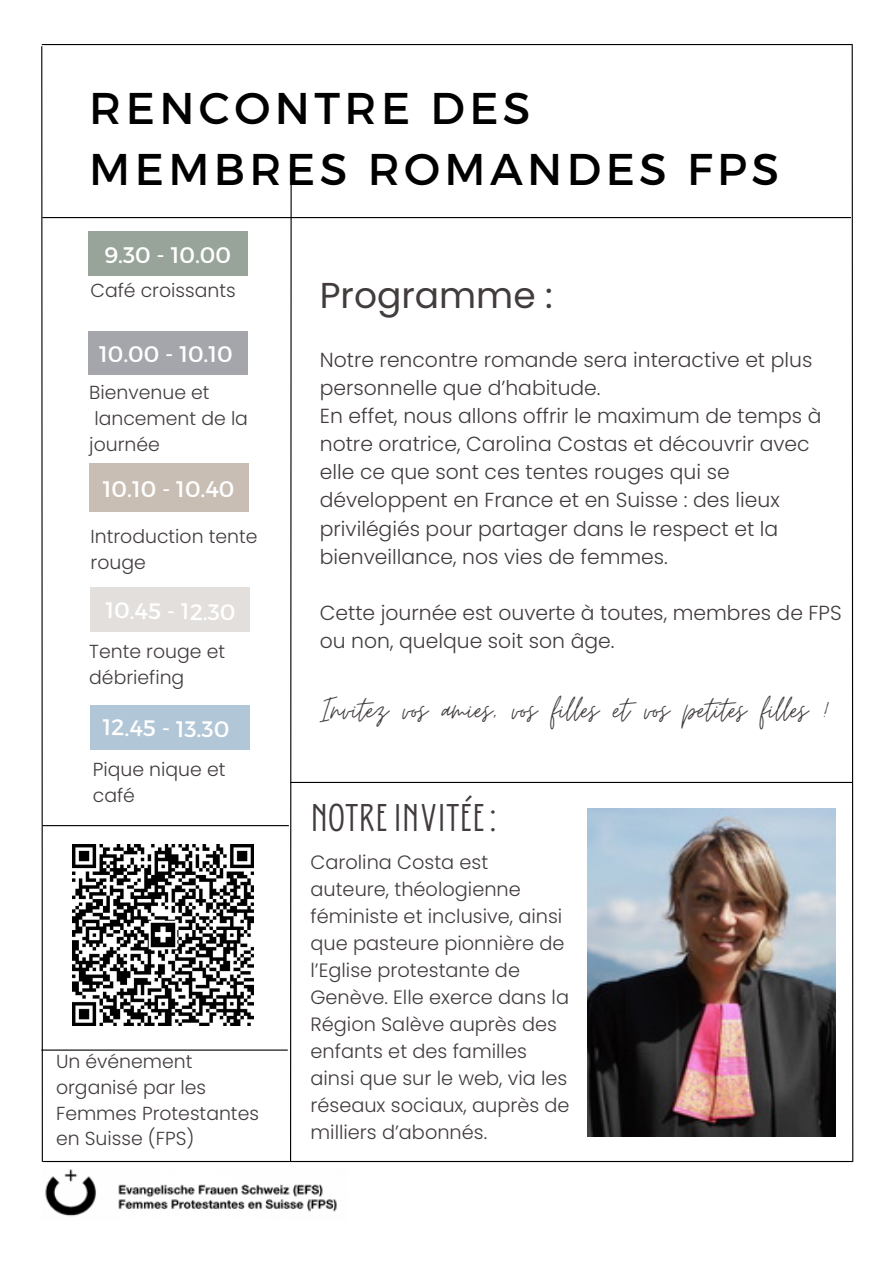
<style>
.page{position:relative;width:893px;height:1264px;background:#fff}
.page>*{position:absolute;margin:0;border:0;box-sizing:border-box;transform-origin:0 0}
.t1{font:44.4px/61.8px "Montserrat";letter-spacing:.1em;color:#000}
.t2{font:38.55px "Donau Uppercase Neue";color:#423c3c}
.t3{font:38.25px "Moon Time";color:#423c3c}
.t4{font:36px "Poppins";color:#423c3c}
.t5{font:22.5px "Montserrat";color:#fff}
.t6{font:300 20.4px/28px "Poppins";color:#423c3c}
.t7{font:300 19.35px/27px "Poppins";color:#423c3c}
.t8{font:300 18.9px/25.8px "Poppins";color:#423c3c}
</style>
<div class="page">
<hr style="left:42px;top:44px;width:810px;height:1px;background:#000">
<svg style="left:41px;top:45px;width:2px;height:1117px;background:#6f6f6f"></svg>
<svg style="left:851px;top:44px;width:2px;height:1118px"></svg>
<hr style="left:43px;top:1160px;width:809px;height:2px;background:#000">
<hr style="left:42px;top:217px;width:808px;height:1px;background:#000">
<div style="left:88px;top:232px;width:159px;height:44px;background:#98a49a"></div>
<svg style="left:289px;top:162px;width:3px;height:999px"></svg>
<div style="left:88px;top:331px;width:159px;height:44px;background:#a4a6ac"></div>
<div style="left:89px;top:463px;width:159px;height:49px;background:#c8beb4"></div>
<div style="left:91px;top:587px;width:159px;height:44px;background:#e3dfdc"></div>
<hr style="left:290px;top:782px;width:562px;height:1px;background:#000">
<hr style="left:43px;top:825px;width:246px;height:1px;background:#000">
<img style="left:587px;top:808px;width:248px;height:328px">
<div style="left:90px;top:705px;width:160px;height:44px;background:#b1c6d7"></div>
<img style="left:45px;top:1169px;width:292px;height:47px">
<hr style="left:41px;top:1049px;width:247px;height:1px;background:#000">
<img style="left:73px;top:844px;width:181px;height:181px">
<p class="t1" style="left:89px;top:75px;width:691px">RENCONTRE DES<br>MEMBRES ROMANDES FPS</p>
<p class="t5" style="left:104px;top:240px;width:128px">9.30 - 10.00</p>
<p class="t8" style="left:90px;top:278px;width:147px">Café croissants</p>
<p class="t5" style="left:99px;top:339px;width:135px">10.00 - 10.10</p>
<p class="t8" style="left:89px;top:380px;width:160px">Bienvenue et lancement de la journée</p>
<p class="t5" style="left:103px;top:474px;width:133px">10.10 - 10.40</p>
<p class="t8" style="left:90px;top:523px;width:168px">Introduction tente rouge</p>
<p class="t5" style="left:106px;top:595px;width:132px;rotate:1deg">10.45 - 12.30</p>
<p class="t8" style="left:89px;top:638px;width:137px">Tente rouge et débriefing</p>
<p class="t5" style="left:103px;top:712px;width:128px;rotate:1deg">12.45 - 13.30</p>
<p class="t8" style="left:93px;top:756px;width:134px">Pique nique et café</p>
<p class="t8" style="left:56px;top:1048px;width:204px">Un événement organisé par les<br>Femmes Protestantes en Suisse (FPS)</p>
<p class="t4" style="left:320px;top:270px;width:234px">Programme :</p>
<p class="t6" style="left:320px;top:346px;width:494px">Notre rencontre romande sera interactive et plus personnelle que d’habitude.</p>
<p class="t6" style="left:320px;top:402px;width:503px">En effet, nous allons offrir le maximum de temps à notre oratrice, Carolina Costas et découvrir avec elle ce que sont ces tentes rouges qui se développent en France et en Suisse : des lieux privilégiés pour partager dans le respect et la bienveillance, nos vies de femmes.</p>
<p class="t6" style="left:320px;top:598px;width:523px">Cette journée est ouverte à toutes, membres de FPS ou non, quelque soit son âge.</p>
<p class="t3" style="left:320px;top:686px;width:512px">Invitez vos amies, vos filles et vos petites filles !</p>
<p class="t2" style="left:310px;top:793px;width:187px">NOTREINVITÉE:</p>
<p class="t7" style="left:310px;top:849px;width:260px">Carolina Costa est auteure, théologienne féministe et inclusive, ainsi que pasteure pionnière de l’Eglise protestante de<br>Genève. Elle exerce dans la<br>Région Salève auprès des enfants et des familles ainsi que sur le web, via les réseaux sociaux, auprès de milliers d’abonnés.</p>
</div>
